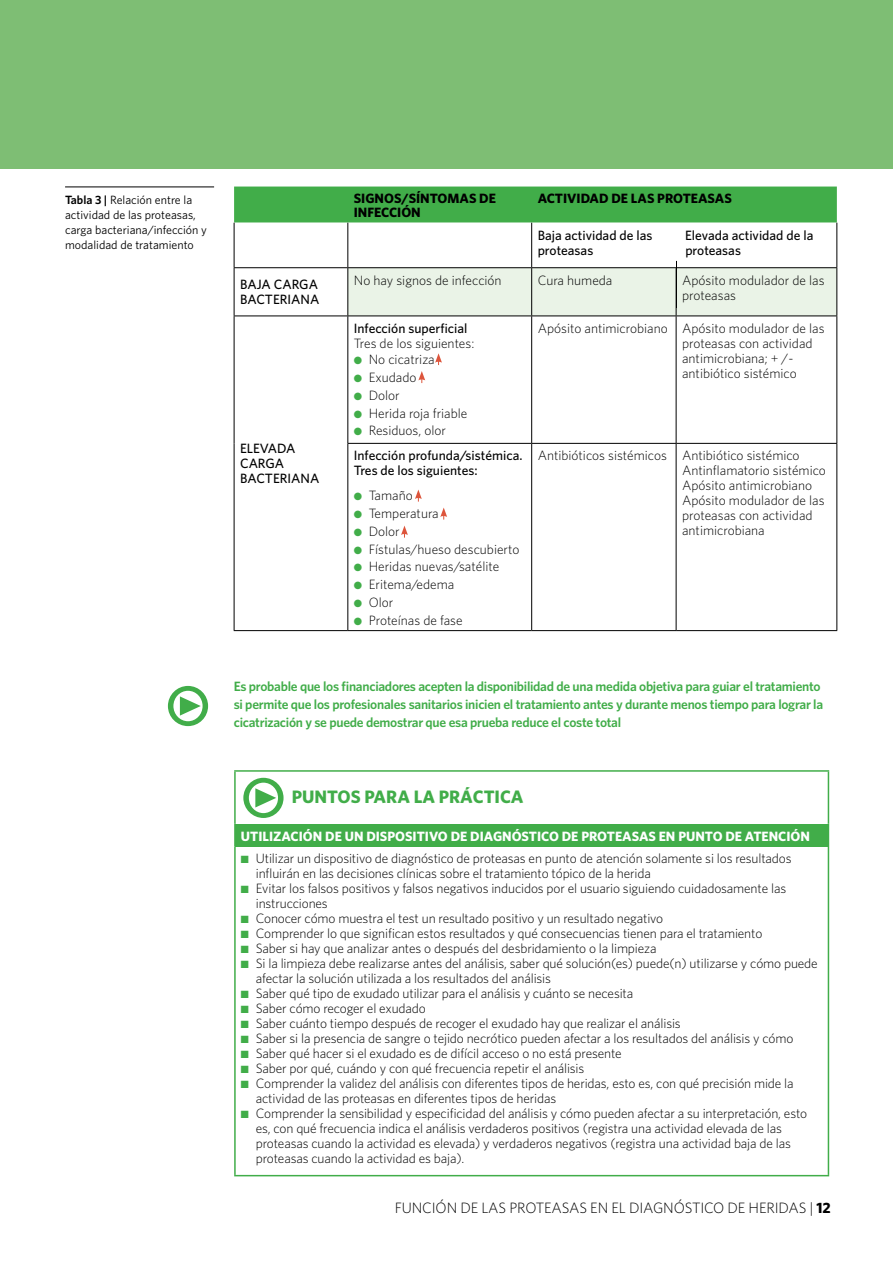
<style>
.page{position:relative;width:893px;height:1263px;background:#fff}
.page>*{position:absolute;margin:0;border:0;box-sizing:border-box;transform-origin:0 0}
.t1{font:700 18px "Whitney";color:#41ad49}
.t2{font:300 15px "Whitney";letter-spacing:-.01em;color:#000}
.t3{font:300 13.5px/15px "Whitney";letter-spacing:-.01em;color:#000}
.t4{font:600 13.5px/18px "Whitney";letter-spacing:-.02em;color:#41ad49}
.t5{font:500 13.5px/15px "Whitney";color:#000}
.t6{font:700 13.5px "Whitney";color:#fff}
.t7{font:700 13.5px/13.4px "Whitney";color:#000}
.t8{font:12px/15px "Whitney";color:#000}
.s1{font-weight:600}
.s2{color:#41ad49}
.s3{font-family:"Meta Pro";font-weight:400;font-size:54px}
.s4{font-weight:700}
</style>
<div class="page">
<div style="left:0;top:0;width:893px;height:169px;background:#7ebe74"></div>
<div style="left:234px;top:187px;width:603px;height:36px;background:#41ad49"></div>
<svg style="left:235px;top:223px;width:442px;height:93px"></svg>
<div style="left:348px;top:268px;width:488px;height:48px;background:#eaf3e7"></div>
<hr style="left:234px;top:223px;width:1px;height:44px;background:#000">
<hr style="left:347px;top:223px;width:1px;height:44px;background:#000">
<hr style="left:531px;top:223px;width:1px;height:44px;background:#000">
<hr style="left:836px;top:223px;width:1px;height:44px;background:#000">
<hr style="left:234px;top:267px;width:114px;height:1px;background:#000">
<hr style="left:234px;top:268px;width:1px;height:48px;background:#000">
<hr style="left:348px;top:267px;width:184px;height:1px;background:#000">
<hr style="left:347px;top:268px;width:1px;height:48px;background:#000">
<hr style="left:532px;top:267px;width:144px;height:1px;background:#000">
<hr style="left:531px;top:268px;width:1px;height:48px;background:#000">
<hr style="left:676px;top:267px;width:161px;height:1px;background:#000">
<hr style="left:676px;top:268px;width:1px;height:48px;background:#000">
<hr style="left:836px;top:268px;width:1px;height:48px;background:#000">
<hr style="left:234px;top:316px;width:114px;height:1px;background:#000">
<hr style="left:234px;top:316px;width:1px;height:127px;background:#000">
<hr style="left:348px;top:316px;width:184px;height:1px;background:#000">
<hr style="left:347px;top:316px;width:1px;height:127px;background:#000">
<hr style="left:532px;top:316px;width:144px;height:1px;background:#000">
<hr style="left:531px;top:316px;width:1px;height:127px;background:#000">
<hr style="left:676px;top:316px;width:161px;height:1px;background:#000">
<hr style="left:676px;top:316px;width:1px;height:127px;background:#000">
<hr style="left:836px;top:316px;width:1px;height:127px;background:#000">
<hr style="left:234px;top:443px;width:1px;height:187px;background:#000">
<hr style="left:347px;top:443px;width:185px;height:1px;background:#000">
<hr style="left:347px;top:444px;width:1px;height:186px;background:#000">
<hr style="left:532px;top:443px;width:144px;height:1px;background:#000">
<hr style="left:531px;top:444px;width:1px;height:186px;background:#000">
<hr style="left:676px;top:443px;width:161px;height:1px;background:#000">
<hr style="left:676px;top:444px;width:1px;height:186px;background:#000">
<hr style="left:836px;top:444px;width:1px;height:186px;background:#000">
<hr style="left:234px;top:630px;width:114px;height:1px;background:#000">
<hr style="left:348px;top:630px;width:184px;height:1px;background:#000">
<hr style="left:532px;top:630px;width:144px;height:1px;background:#000">
<hr style="left:676px;top:630px;width:161px;height:1px;background:#000">
<hr style="left:676px;top:261px;width:1px;height:47px;background:#000">
<hr style="left:65px;top:187px;width:149px;height:1px;background:#000">
<div style="left:235px;top:824px;width:593px;height:22px;background:#41ad49"></div>
<hr style="left:234px;top:770px;width:595px;height:2px;background:#41ad49">
<hr style="left:234px;top:772px;width:2px;height:52px;background:#41ad49">
<hr style="left:828px;top:772px;width:1px;height:52px;background:#41ad49">
<hr style="left:234px;top:824px;width:2px;height:22px;background:#41ad49">
<svg style="left:828px;top:824px;width:1px;height:22px"></svg>
<hr style="left:234px;top:846px;width:2px;height:329px;background:#41ad49">
<hr style="left:828px;top:846px;width:1px;height:329px;background:#41ad49">
<hr style="left:234px;top:1175px;width:595px;height:1px;background:#41ad49">
<svg style="left:435px;top:353px;width:7px;height:12px"></svg>
<svg style="left:418px;top:371px;width:7px;height:12px"></svg>
<svg style="left:440px;top:508px;width:7px;height:12px"></svg>
<svg style="left:401px;top:526px;width:7px;height:12px"></svg>
<svg style="left:415px;top:490px;width:7px;height:12px"></svg>
<p class="t8" style="left:65px;top:192px;width:143px"><span class="s1">Tabla 3 |</span> Relación entre la actividad de las proteasas, carga bacteriana/infección y modalidad de tratamiento</p>
<p class="t7" style="left:354px;top:192px;width:144px">SIGNOS/SÍNTOMAS DE<br>INFECCIÓN</p>
<p class="t7" style="left:538px;top:192px;width:196px">ACTIVIDAD DE LAS PROTEASAS</p>
<p class="t5" style="left:538px;top:227px;width:116px">Baja actividad de las</p>
<p class="t5" style="left:685px;top:227px;width:130px">Elevada actividad de la</p>
<p class="t5" style="left:538px;top:242px;width:57px">proteasas</p>
<p class="t5" style="left:685px;top:242px;width:57px">proteasas</p>
<p class="t5" style="left:240px;top:276px;width:81px">BAJA CARGA<br>BACTERIANA</p>
<p class="t3" style="left:354px;top:272px;width:149px">No hay signos de infección</p>
<p class="t3" style="left:538px;top:272px;width:76px">Cura humeda</p>
<p class="t3" style="left:682px;top:272px;width:144px">Apósito modulador de las proteasas</p>
<p class="t5" style="left:240px;top:440px;width:81px">ELEVADA<br>CARGA<br>BACTERIANA</p>
<p class="t5" style="left:354px;top:320px;width:115px">Infección superficial</p>
<p class="t3" style="left:354px;top:335px;width:122px">Tres de los siguientes:</p>
<p class="t3" style="left:354px;top:352px;width:82px"><span class="s2">●</span> No cicatriza</p>
<p class="t3" style="left:354px;top:370px;width:64px"><span class="s2">●</span> Exudado</p>
<p class="t3" style="left:354px;top:387px;width:47px"><span class="s2">●</span> Dolor</p>
<p class="t3" style="left:354px;top:405px;width:115px"><span class="s2">●</span> Herida roja friable</p>
<p class="t3" style="left:354px;top:423px;width:94px"><span class="s2">●</span> Residuos, olor</p>
<p class="t5" style="left:354px;top:448px;width:170px">Infección profunda/sistémica.<br>Tres de los siguientes:</p>
<p class="t3" style="left:354px;top:488px;width:60px"><span class="s2">●</span> Tamaño</p>
<p class="t3" style="left:354px;top:505px;width:86px"><span class="s2">●</span> Temperatura</p>
<p class="t3" style="left:354px;top:523px;width:47px"><span class="s2">●</span> Dolor</p>
<p class="t3" style="left:354px;top:541px;width:167px"><span class="s2">●</span> Fístulas/hueso descubierto</p>
<p class="t3" style="left:354px;top:559px;width:147px"><span class="s2">●</span> Heridas nuevas/satélite</p>
<p class="t3" style="left:354px;top:577px;width:102px"><span class="s2">●</span> Eritema/edema</p>
<p class="t3" style="left:354px;top:594px;width:41px"><span class="s2">●</span> Olor</p>
<p class="t3" style="left:354px;top:612px;width:110px"><span class="s2">●</span> Proteínas de fase</p>
<p class="t3" style="left:682px;top:320px;width:144px;text-indent:-144px">Apósito antimicrobiano Apósito modulador de las proteasas con actividad antimicrobiana; + /- antibiótico sistémico</p>
<p class="t3" style="left:682px;top:448px;width:145px;text-indent:-144px">Antibióticos sistémicos Antibiótico sistémico<br>Antinflamatorio sistémico<br>Apósito antimicrobiano<br>Apósito modulador de las proteasas con actividad antimicrobiana</p>
<p class="t4" style="left:234px;top:676px;width:591px">Es probable que los financiadores acepten la disponibilidad de una medida objetiva para guiar el tratamiento si permite que los profesionales sanitarios inicien el tratamiento antes y durante menos tiempo para lograr la</p>
<p class="t4" style="left:165px;top:712px;width:457px"><span class="s3">•</span> cicatrización y se puede demostrar que esa prueba reduce el coste total</p>
<h1 class="t1" style="left:241px;top:785px;width:284px"><span class="s3">•</span> PUNTOS PARA LA PRÁCTICA</h1>
<p class="t6" style="left:241px;top:828px;width:571px">UTILIZACIÓN DE UN DISPOSITIVO DE DIAGNÓSTICO DE PROTEASAS EN PUNTO DE ATENCIÓN</p>
<p class="t3" style="left:256px;top:851px;width:537px;text-indent:-15px"><span class="s2">■</span> Utilizar un dispositivo de diagnóstico de proteasas en punto de atención solamente si los resultados influirán en las decisiones clínicas sobre el tratamiento tópico de la herida</p>
<p class="t3" style="left:256px;top:881px;width:532px;text-indent:-15px"><span class="s2">■</span> Evitar los falsos positivos y falsos negativos inducidos por el usuario siguiendo cuidadosamente las instrucciones</p>
<p class="t3" style="left:241px;top:911px;width:424px"><span class="s2">■</span> Conocer cómo muestra el test un resultado positivo y un resultado negativo</p>
<p class="t3" style="left:241px;top:926px;width:523px"><span class="s2">■</span> Comprender lo que significan estos resultados y qué consecuencias tienen para el tratamiento</p>
<p class="t3" style="left:241px;top:941px;width:417px"><span class="s2">■</span> Saber si hay que analizar antes o después del desbridamiento o la limpieza</p>
<p class="t3" style="left:256px;top:956px;width:563px;text-indent:-15px"><span class="s2">■</span> Si la limpieza debe realizarse antes del análisis, saber qué solución(es) puede(n) utilizarse y cómo puede afectar la solución utilizada a los resultados del análisis</p>
<p class="t3" style="left:241px;top:986px;width:394px"><span class="s2">■</span> Saber qué tipo de exudado utilizar para el análisis y cuánto se necesita</p>
<p class="t3" style="left:241px;top:1001px;width:186px"><span class="s2">■</span> Saber cómo recoger el exudado</p>
<p class="t3" style="left:241px;top:1016px;width:441px"><span class="s2">■</span> Saber cuánto tiempo después de recoger el exudado hay que realizar el análisis</p>
<p class="t3" style="left:241px;top:1031px;width:554px"><span class="s2">■</span> Saber si la presencia de sangre o tejido necrótico pueden afectar a los resultados del análisis y cómo</p>
<p class="t3" style="left:241px;top:1046px;width:382px"><span class="s2">■</span> Saber qué hacer si el exudado es de difícil acceso o no está presente</p>
<p class="t3" style="left:241px;top:1061px;width:345px"><span class="s2">■</span> Saber por qué, cuándo y con qué frecuencia repetir el análisis</p>
<p class="t3" style="left:256px;top:1076px;width:539px;text-indent:-15px"><span class="s2">■</span> Comprender la validez del análisis con diferentes tipos de heridas, esto es, con qué precisión mide la actividad de las proteasas en diferentes tipos de heridas</p>
<p class="t3" style="left:256px;top:1106px;width:553px;text-indent:-15px"><span class="s2">■</span> Comprender la sensibilidad y especificidad del análisis y cómo pueden afectar a su interpretación, esto es, con qué frecuencia indica el análisis verdaderos positivos (registra una actividad elevada de las proteasas cuando la actividad es elevada) y verdaderos negativos (registra una actividad baja de las proteasas cuando la actividad es baja).</p>
<p class="t2" style="left:395px;top:1199px;width:437px">FUNCIÓN DE LAS PROTEASAS EN EL DIAGNÓSTICO DE HERIDAS | <span class="s4">12</span></p>
</div>
